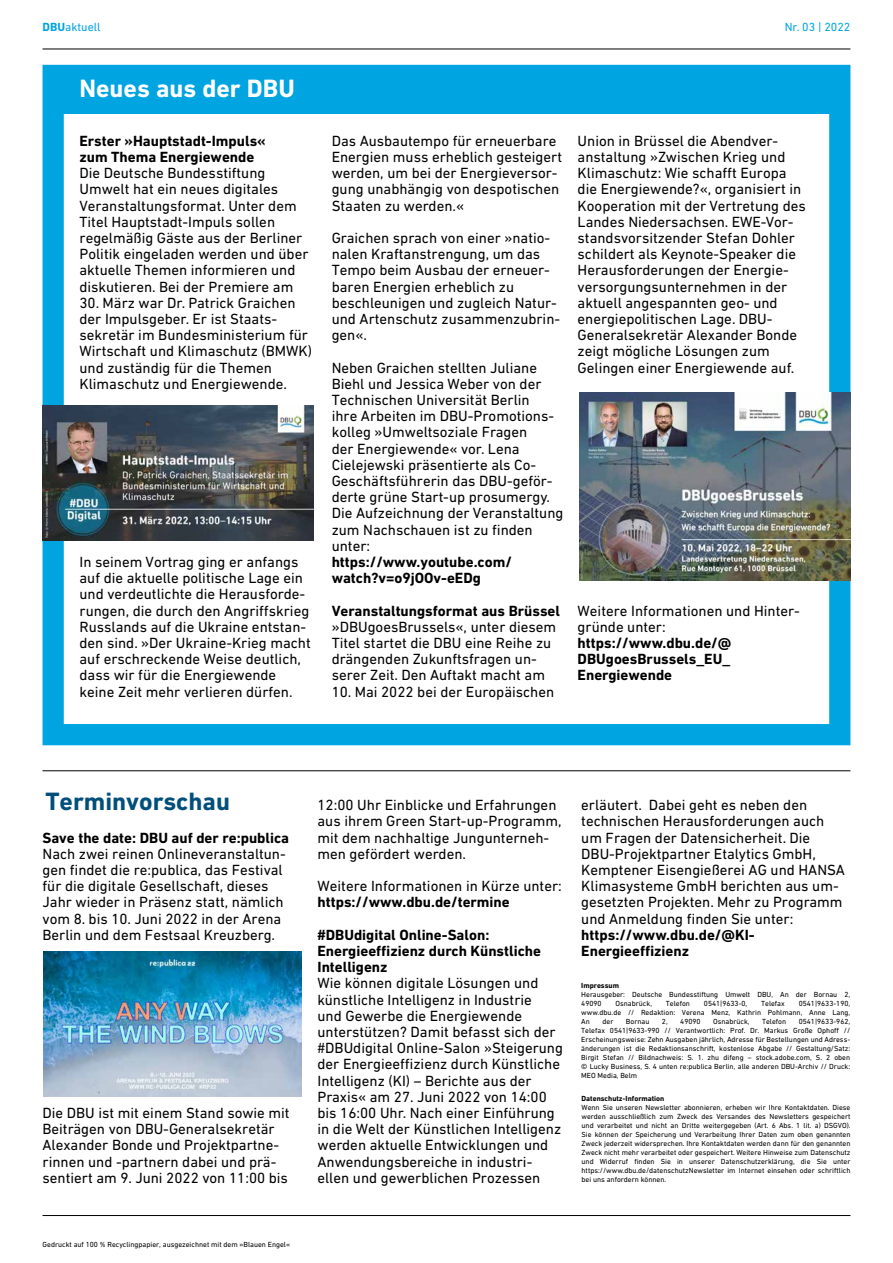
<style>
.page{position:relative;width:893px;height:1263px;background:#fff}
.page>*{position:absolute;margin:0;border:0;box-sizing:border-box;transform-origin:0 0}
.Überschrift_17pt_wei{font:700 25.5px "DIN Next W1 G";color:#fff}
.Überschrift_17pt_bla{font:700 25.5px "DIN Next W1 G";color:#004f7b}
.Text_10pt_schwarz_oh{font:15px/16.2px "DIN Next W1 G";color:#000}
.Text_10pt_schwarz{font:15px/16.2px "DIN Next W1 G";color:#000}
.Überschrift_10pt_sch{font:700 15px/16.2px "DIN Next W1 G";color:#000}
.Weblink_10pt_schwarz{font:700 15px/16.2px "DIN Next W1 G";color:#000}
.t1{font:12px "DIN Next W1 G";color:#00a4e1}
.Impressum{font:7.5px/9px "DIN Next W1 G";color:#000}
.H{font:700 7.5px "DIN Next W1 G";color:#000}
.s1{font-weight:700}
</style>
<div class="page">
<hr style="left:43px;top:770px;width:807px;height:1px;background:#000">
<div style="left:51px;top:81px;width:786px;height:32px;background:#00a4e1"></div>
<div style="left:43px;top:65px;width:807px;height:680px;border:21px solid #00a4e1"></div>
<hr style="left:43px;top:49px;width:807px;height:1px;background:#000">
<hr style="left:43px;top:1215px;width:807px;height:1px;background:#000">
<img style="left:43px;top:405px;width:270px;height:136px">
<img style="left:580px;top:393px;width:270px;height:187px">
<img style="left:44px;top:951px;width:258px;height:145px">
<p class="t1" style="left:43px;top:20px;width:60px"><span class="s1">DBU</span>aktuell</p>
<p class="t1" style="left:785px;top:20px;width:67px">Nr. 03 | 2022</p>
<p class="Überschrift_17pt_wei" style="left:80px;top:74px;width:217px">Neues aus der DBU</p>
<h1 class="Überschrift_10pt_sch" style="left:80px;top:133px;width:188px">Erster »Hauptstadt-Impuls« zum Thema Energiewende</h1>
<p class="Text_10pt_schwarz" style="left:80px;top:165px;width:230px">Die Deutsche Bundesstiftung<br>Umwelt hat ein neues digitales<br>Veranstaltungsformat. Unter dem<br>Titel Hauptstadt-Impuls sollen regelmäßig Gäste aus der Berliner<br>Politik eingeladen werden und über aktuelle Themen informieren und diskutieren. Bei der Premiere am</p>
<p class="Text_10pt_schwarz" style="left:80px;top:294px;width:234px">30. März war Dr. Patrick Graichen der Impulsgeber. Er ist Staats&shy;sekretär im Bundesministerium für<br>Wirtschaft und Klimaschutz (BMWK) und zuständig für die Themen<br>Klimaschutz und Energiewende.</p>
<p class="Text_10pt_schwarz" style="left:80px;top:554px;width:233px">In seinem Vortrag ging er anfangs auf die aktuelle politische Lage ein und verdeutlichte die Herausforde&shy;rungen, die durch den Angriffskrieg Russlands auf die Ukraine entstan&shy;den sind. »Der Ukraine-Krieg macht auf erschreckende Weise deutlich, dass wir für die Energiewende keine Zeit mehr verlieren dürfen.</p>
<p class="Text_10pt_schwarz" style="left:332px;top:132px;width:232px">Das Ausbautempo für erneuerbare<br>Energien muss erheblich gesteigert werden, um bei der Energieversor&shy;gung unabhängig von despotischen<br>Staaten zu werden.«</p>
<p class="Text_10pt_schwarz" style="left:332px;top:230px;width:230px">Graichen sprach von einer »natio&shy;nalen Kraftanstrengung, um das<br>Tempo beim Ausbau der erneuer&shy;baren Energien erheblich zu beschleunigen und zugleich Natur&shy;und Artenschutz zusammenzubrin&shy;gen«.</p>
<p class="Text_10pt_schwarz_oh" style="left:332px;top:359px;width:233px">Neben Graichen stellten Juliane<br>Biehl und Jessica Weber von der<br>Technischen Universität Berlin<br>ihre Arbeiten im DBU-Promotions&shy;kolleg »Umweltsoziale Fragen<br>der Energiewende« vor. Lena<br>Cielejewski präsentierte als Co-<br>Geschäftsführerin das DBU-geför&shy;derte grüne Start-up prosumergy.<br>Die Aufzeichnung der Veranstaltung zum Nachschauen ist zu finden unter:</p>
<p class="Weblink_10pt_schwarz" style="left:332px;top:554px;width:182px">https://www.youtube.com/ watch?v=o9jOOv-eEDg</p>
<h1 class="Überschrift_10pt_sch" style="left:332px;top:602px;width:230px">Veranstaltungsformat aus Brüssel</h1>
<p class="Text_10pt_schwarz_oh" style="left:332px;top:618px;width:226px">»DBUgoesBrussels«, unter diesem Titel startet die DBU eine Reihe zu drängenden Zukunftsfragen un&shy;serer Zeit. Den Auftakt macht am</p>
<p class="Text_10pt_schwarz_oh" style="left:332px;top:683px;width:224px">10. Mai 2022 bei der Europäischen</p>
<p class="Text_10pt_schwarz_oh" style="left:578px;top:132px;width:230px">Union in Brüssel die Abendver&shy;anstaltung »Zwischen Krieg und Klimaschutz: Wie schafft Europa die Energiewende?«, organisiert in Kooperation mit der Vertretung des Landes Niedersachsen. EWE-Vor&shy;standsvorsitzender Stefan Dohler schildert als Keynote-Speaker die Herausforderungen der Energie&shy;versorgungsunternehmen in der aktuell angespannten geo- und energiepolitischen Lage. DBU-Generalsekretär Alexander Bonde zeigt mögliche Lösungen zum Gelingen einer Energiewende auf.</p>
<p class="Text_10pt_schwarz_oh" style="left:578px;top:602px;width:224px">Weitere Informationen und Hinter&shy;gründe unter:</p>
<p class="Weblink_10pt_schwarz" style="left:578px;top:635px;width:155px;text-align:justify">https://www.dbu.de/@ DBUgoesBrussels_EU_ Energiewende</p>
<p class="Überschrift_17pt_bla" style="left:45px;top:786px;width:186px">Terminvorschau</p>
<h1 class="Überschrift_10pt_sch" style="left:43px;top:829px;width:248px">Save the date: DBU auf der re:publica</h1>
<p class="Text_10pt_schwarz" style="left:43px;top:845px;width:245px">Nach zwei reinen Onlineveranstaltun&shy;gen findet die re:publica, das Festival für die digitale Gesellschaft, dieses Jahr wieder in Präsenz statt, nämlich vom 8. bis 10. Juni 2022 in der Arena Berlin und dem Festsaal Kreuzberg.</p>
<p class="Text_10pt_schwarz" style="left:43px;top:1104px;width:249px">Die DBU ist mit einem Stand sowie mit Beiträgen von DBU-Generalsekretär Alexander Bonde und Projektpartne&shy;rinnen und -partnern dabei und prä&shy;sentiert am 9. Juni 2022 von 11:00 bis</p>
<p class="Impressum" style="left:43px;top:1240px;width:249px">Gedruckt auf 100 % Recyclingpapier, ausgezeichnet mit dem »Blauen Engel«</p>
<p class="Text_10pt_schwarz" style="left:317px;top:797px;width:246px">12:00 Uhr Einblicke und Erfahrungen aus ihrem Green Start-up-Programm, mit dem nachhaltige Jungunterneh&shy;men gefördert werden.</p>
<p class="Text_10pt_schwarz_oh" style="left:317px;top:878px;width:246px">Weitere Informationen in Kürze unter:</p>
<p class="Weblink_10pt_schwarz" style="left:317px;top:894px;width:194px">https://www.dbu.de/termine</p>
<h1 class="Überschrift_10pt_sch" style="left:317px;top:926px;width:225px">#DBUdigital Online-Salon:<br>Energieeffizienz durch Künstliche<br>Intelligenz</h1>
<p class="Text_10pt_schwarz_oh" style="left:317px;top:975px;width:247px">Wie können digitale Lösungen und künstliche Intelligenz in Industrie<br>und Gewerbe die Energiewende unterstützen? Damit befasst sich der #DBUdigital Online-Salon »Steigerung der Energieeffizienz durch Künstliche Intelligenz (KI) – Berichte aus der Praxis« am 27. Juni 2022 von 14:00 bis 16:00 Uhr. Nach einer Einführung in die Welt der Künstlichen Intelligenz werden aktuelle Entwicklungen und Anwendungsbereiche in industri&shy;ellen und gewerblichen Prozessen</p>
<p class="Text_10pt_schwarz_oh" style="left:581px;top:797px;width:265px">erläutert. Dabei geht es neben den technischen Herausforderungen auch um Fragen der Datensicherheit. Die DBU-Projektpartner Etalytics GmbH, Kemptener Eisengießerei AG und HANSA Klimasysteme GmbH berichten aus um&shy;gesetzten Projekten. Mehr zu Programm und Anmeldung finden Sie unter:</p>
<p class="Weblink_10pt_schwarz" style="left:581px;top:926px;width:175px">https://www.dbu.de/@KI-<br>Energieeffizienz</p>
<p class="H" style="left:581px;top:981px;width:39px">Impressum</p>
<p class="Impressum" style="left:581px;top:990px;width:270px">Herausgeber: Deutsche Bundesstiftung Umwelt DBU, An der Bornau 2,<br>49090</p>
<p class="Impressum" style="left:581px;top:999px;width:270px;text-align:justify;text-indent:217px">0541|9633-190, www.dbu.de // Redaktion: Verena Menz, Kathrin Pohlmann, Anne Lang, An</p>
<p class="Impressum" style="left:615px;top:999px;width:38px">Osnabrück,</p>
<p class="Impressum" style="left:666px;top:999px;width:26px">Telefon</p>
<p class="Impressum" style="left:704px;top:999px;width:45px">0541|9633-0,</p>
<p class="Impressum" style="left:761px;top:999px;width:25px">Telefax</p>
<p class="Impressum" style="left:581px;top:1017px;width:270px;text-align:justify;text-indent:217px">0541|9633-962, Telefax 0541|9633-990 // Verantwortlich: Prof. Dr. Markus Große Ophoff // Erscheinungsweise: Zehn Ausgaben jährlich, Adresse für Bestellungen und Adress&shy;änderungen ist die Redaktionsanschrift, kostenlose Abgabe // Gestaltung/Satz:<br>Birgit Stefan // Bildnachweis: S. 1. zhu difeng – stock.adobe.com, S. 2 oben © Lucky Business, S. 4 unten re:publica Berlin, alle anderen DBU-Archiv // Druck:<br>MEO Media, Belm</p>
<p class="Impressum" style="left:582px;top:1094px;width:271px"><span class="s1">Datenschutz-Information<br></span>Wenn Sie unseren Newsletter abonnieren, erheben wir Ihre Kontaktdaten. Diese werden ausschließlich zum Zweck des Versandes des Newsletters gespeichert und verarbeitet und nicht an Dritte weitergegeben (Art. 6 Abs. 1 lit. a) DSGVO).<br>Sie können der Speicherung und Verarbeitung Ihrer Daten zum oben genannten Zweck jederzeit widersprechen. Ihre Kontaktdaten werden dann für den genannten Zweck nicht mehr verarbeitet oder gespeichert. Weitere Hinweise zum Datenschutz und Widerruf finden Sie in unserer Datenschutzerklärung, die Sie unter https://www.dbu.de/datenschutzNewsletter im Internet einsehen oder schriftlich</p>
<p class="Impressum" style="left:582px;top:1175px;width:86px">bei uns anfordern können.</p>
<p class="Impressum" style="left:602px;top:1017px;width:12px">der</p>
<p class="Impressum" style="left:626px;top:1017px;width:25px">Bornau</p>
<p class="Impressum" style="left:662px;top:1017px;width:7px">2,</p>
<p class="Impressum" style="left:680px;top:1017px;width:22px">49090</p>
<p class="Impressum" style="left:713px;top:1017px;width:38px">Osnabrück,</p>
<p class="Impressum" style="left:762px;top:1017px;width:26px">Telefon</p>
</div>
